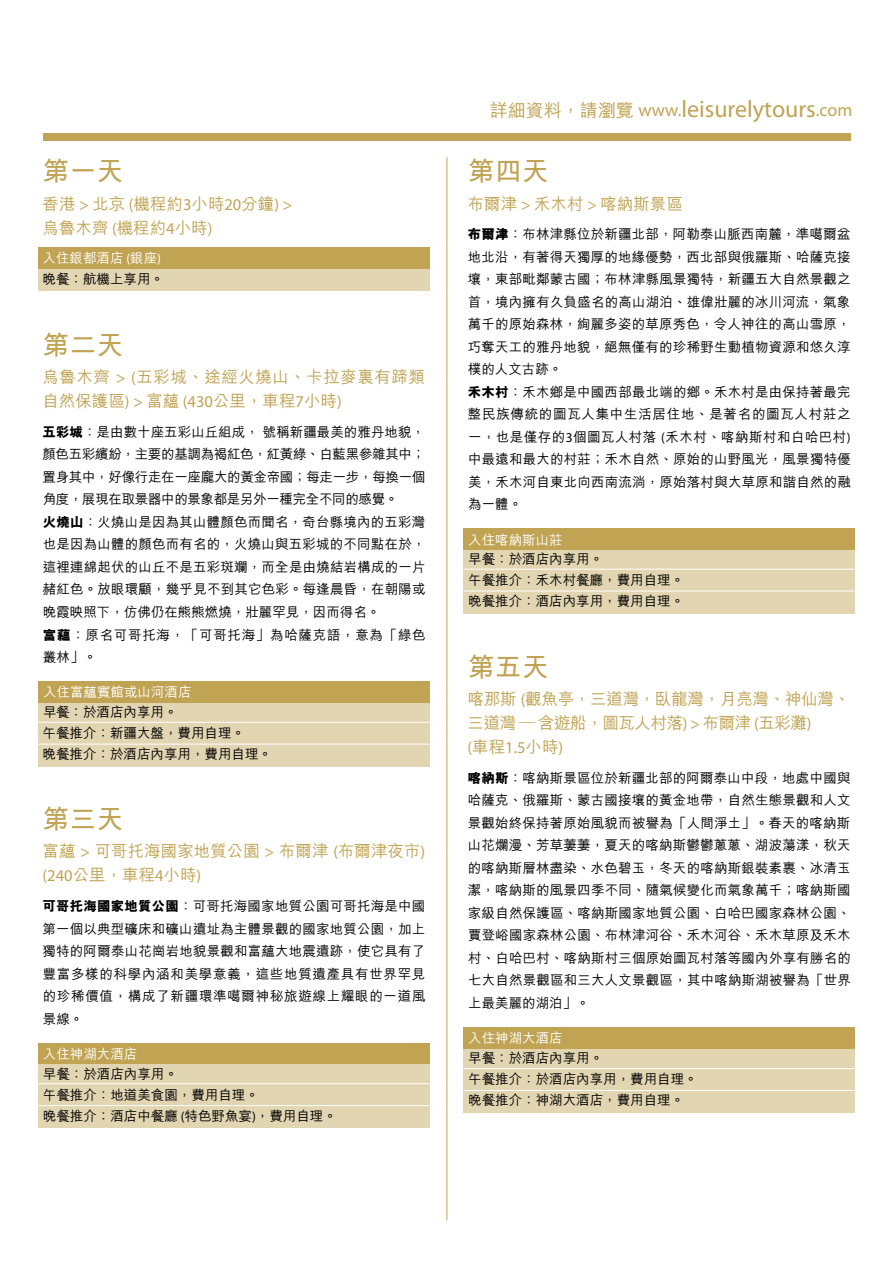
<style>
.page{position:relative;width:893px;height:1263px;background:#fff}
.page>*{position:absolute;margin:0;border:0;box-sizing:border-box;transform-origin:0 0}
.t1{font:700 27px "M Hei HK";color:#c0a353}
.t2{font:24px "Myriad Pro";color:#c0a353}
.t3{font:500 16.5px/24px "M Hei HK";color:#c0a353}
.t4{font:500 16.5px/24px "M Hei HK";letter-spacing:-.02em;color:#c0a353}
.t5{font:500 16.5px/24px "M Hei HK";letter-spacing:.03em;color:#c0a353}
.t6{font:16.5px "Myriad Pro";color:#c0a353}
.t7{font:500 13.5px/22.5px "M Hei HK";letter-spacing:.015em;color:#000}
.t8{font:500 13.5px "M Hei HK";color:#fff}
.s1{font-family:"Myriad Pro";font-weight:400}
.s2{color:#fff}
.s3{font-family:"Myriad Pro";font-weight:400;color:#fff}
.s4{font-weight:800}
.s5{font-family:"M Hei HK";font-weight:500;font-size:18px}
.s6{font-size:18px}
.s7{font-family:"M Hei HK";font-weight:500}
</style>
<div class="page">
<div style="left:43px;top:133px;width:808px;height:8px;background:#c0a353"></div>
<hr style="left:447px;top:157px;width:1px;height:1063px;background:#c0a353">
<div style="left:38px;top:248px;width:391px;height:21px;background:#c0a353"></div>
<div style="left:38px;top:269px;width:391px;height:21px;background:#e2d5b2"></div>
<div style="left:463px;top:528px;width:392px;height:22px;background:#c0a353"></div>
<div style="left:463px;top:550px;width:392px;height:63px;background:#e2d5b2"></div>
<hr style="left:463px;top:569px;width:392px;height:1px;background:#fff">
<hr style="left:463px;top:591px;width:392px;height:1px;background:#fff">
<div style="left:463px;top:1028px;width:392px;height:21px;background:#c0a353"></div>
<div style="left:463px;top:1049px;width:392px;height:64px;background:#e2d5b2"></div>
<hr style="left:463px;top:1068px;width:392px;height:1px;background:#fff">
<hr style="left:463px;top:1090px;width:392px;height:1px;background:#fff">
<div style="left:38px;top:681px;width:391px;height:22px;background:#c0a353"></div>
<div style="left:38px;top:703px;width:391px;height:63px;background:#e2d5b2"></div>
<hr style="left:38px;top:722px;width:391px;height:1px;background:#fff">
<hr style="left:38px;top:744px;width:391px;height:1px;background:#fff">
<div style="left:38px;top:1043px;width:391px;height:21px;background:#c0a353"></div>
<div style="left:38px;top:1064px;width:391px;height:64px;background:#e2d5b2"></div>
<hr style="left:38px;top:1083px;width:391px;height:1px;background:#fff">
<hr style="left:38px;top:1105px;width:391px;height:1px;background:#fff">
<h1 class="t1" style="left:43px;top:152px;width:82px">第一天</h1>
<p class="t3" style="left:43px;top:190px;width:251px">香港 <span class="s1">&gt;</span> 北京 <span class="s1">(</span>機程約<span class="s1">3</span>小時<span class="s1">20</span>分鐘<span class="s1">) &gt;</span>烏魯木齊 <span class="s1">(</span>機程約<span class="s1">4</span>小時<span class="s1">)</span></p>
<p class="t7" style="left:43px;top:247px;width:123px;line-height:21px"><span class="s2">入住銀都酒店</span> <span class="s3">(</span><span class="s2">銀座</span><span class="s3">)</span>晚餐：航機上享用。</p>
<h1 class="t1" style="left:43px;top:325px;width:82px">第二天</h1>
<p class="t5" style="left:42px;top:364px;width:384px">烏魯木齊 <span class="s1">&gt; (</span>五彩城、途經火燒山、卡拉麥裏有蹄類自然保護區<span class="s1">) &gt;</span> 富蘊 <span class="s1">(430</span>公里，車程<span class="s1">7</span>小時<span class="s1">)</span></p>
<p class="t7" style="left:42px;top:420px;width:385px"><span class="s4">五彩城</span>：是由數十座五彩山丘組成，號稱新疆最美的雅丹地貌，顏色五彩繽紛，主要的基調為褐紅色，紅黃綠、白藍黑參雜其中；置身其中，好像行走在一座龐大的黃金帝國；每走一步，每換一個角度，展現在取景器中的景象都是另外一種完全不同的感覺。<br><span class="s4">火燒山</span>：火燒山是因為其山體顏色而聞名，奇台縣境內的五彩灣也是因為山體的顏色而有名的，火燒山與五彩城的不同點在於，這裡連綿起伏的山丘不是五彩斑斕，而全是由燒結岩構成的一片赭紅色。放眼環顧，幾乎見不到其它色彩。每逢晨昏，在朝陽或晚霞映照下，仿佛仍在熊熊燃燒，壯麗罕見，因而得名。<br><span class="s4">富蘊</span>：原名可哥托海，「可哥托海」為哈薩克語，意為「綠色叢林」。</p>
<p class="t8" style="left:43px;top:682px;width:150px">入住富蘊賓館或山河酒店</p>
<p class="t7" style="left:43px;top:700px;width:231px;line-height:21px">早餐：於酒店內享用。<br>午餐推介：新疆大盤，費用自理。<br>晚餐推介：於酒店內享用，費用自理。</p>
<h1 class="t1" style="left:43px;top:800px;width:82px">第三天</h1>
<p class="t3" style="left:43px;top:838px;width:384px">富蘊 <span class="s1">&gt;</span> 可哥托海國家地質公園 <span class="s1">&gt;</span> 布爾津 <span class="s1">(</span>布爾津夜市<span class="s1">) (240</span>公里，車程<span class="s1">4</span>小時<span class="s1">)</span></p>
<p class="t7" style="left:43px;top:894px;width:385px;text-align:justify"><span class="s4">可哥托海國家地質公園</span>：可哥托海國家地質公園可哥托海是中國第一個以典型礦床和礦山遺址為主體景觀的國家地質公園，加上獨特的阿爾泰山花崗岩地貌景觀和富蘊大地震遺跡，使它具有了豐富多樣的科學內涵和美學意義，這些地質遺產具有世界罕見的珍稀價值，構成了新疆環準噶爾神秘旅遊線上耀眼的一道風景線。</p>
<p class="t8" style="left:43px;top:1044px;width:96px">入住神湖大酒店</p>
<p class="t7" style="left:43px;top:1062px;width:296px;line-height:21px">早餐：於酒店內享用。<br>午餐推介：地道美食園，費用自理。<br>晚餐推介：酒店中餐廳 <span class="s1">(</span>特色野魚宴<span class="s1">)</span>，費用自理。</p>
<h2 class="t2" style="left:490px;top:94px;width:364px"><span class="s5">詳細資料，請瀏覽</span> <span class="s6">www.</span>leisurelytours<span class="s6">.com</span></h2>
<h1 class="t1" style="left:468px;top:152px;width:82px">第四天</h1>
<p class="t3" style="left:468px;top:190px;width:217px">布爾津 <span class="s1">&gt;</span> 禾木村 <span class="s1">&gt;</span> 喀納斯景區</p>
<p class="t7" style="left:468px;top:222px;width:385px"><span class="s4">布爾津</span>：布林津縣位於新疆北部，阿勒泰山脈西南麓，準噶爾盆地北沿，有著得天獨厚的地緣優勢，西北部與俄羅斯、哈薩克接壤，東部毗鄰蒙古國；布林津縣風景獨特，新疆五大自然景觀之首，境內擁有久負盛名的高山湖泊、雄偉壯麗的冰川河流，氣象萬千的原始森林，絢麗多姿的草原秀色，令人神往的高山雪原，巧奪天工的雅丹地貌，絕無僅有的珍稀野生動植物資源和悠久淳樸的人文古跡。<br><span class="s4">禾木村</span>：禾木鄉是中國西部最北端的鄉。禾木村是由保持著最完整民族傳統的圖瓦人集中生活居住地、是著名的圖瓦人村莊之一，也是僅存的<span class="s1">3</span>個圖瓦人村落 <span class="s1">(</span>禾木村、喀納斯村和白哈巴村<span class="s1">)</span>中最遠和最大的村莊；禾木自然、原始的山野風光，風景獨特優美，禾木河自東北向西南流淌，原始落村與大草原和諧自然的融為一體。</p>
<p class="t8" style="left:468px;top:530px;width:96px">入住喀納斯山莊</p>
<p class="t7" style="left:468px;top:548px;width:217px;line-height:21px">早餐：於酒店內享用。<br>午餐推介：禾木村餐廳，費用自理。晚餐推介：酒店內享用，費用自理。</p>
<h1 class="t1" style="left:468px;top:647px;width:82px">第五天</h1>
<p class="t4" style="left:468px;top:686px;width:384px">喀那斯 <span class="s1">(</span>觀魚亭，三道灣，臥龍灣，月亮灣、神仙灣、三道灣 — 含遊船，圖瓦人村落<span class="s1">) &gt;</span> 布爾津 <span class="s1">(</span>五彩灘<span class="s1">)</span></p>
<p class="t6" style="left:468px;top:737px;width:97px">(<span class="s7">車程</span>1.5<span class="s7">小時</span>)</p>
<p class="t7" style="left:468px;top:765px;width:385px;text-align:justify"><span class="s4">喀納斯</span>：喀納斯景區位於新疆北部的阿爾泰山中段，地處中國與哈薩克、俄羅斯、蒙古國接壤的黃金地帶，自然生態景觀和人文景觀始終保持著原始風貌而被譽為「人間淨土」。春天的喀納斯山花爛漫、芳草萋萋，夏天的喀納斯鬱鬱蔥蔥、湖波蕩漾，秋天的喀納斯層林盡染、水色碧玉，冬天的喀納斯銀裝素裹、冰清玉潔，喀納斯的風景四季不同、隨氣候變化而氣象萬千；喀納斯國家級自然保護區、喀納斯國家地質公園、白哈巴國家森林公園、賈登峪國家森林公園、布林津河谷、禾木河谷、禾木草原及禾木村、白哈巴村、喀納斯村三個原始圖瓦村落等國內外享有勝名的七大自然景觀區和三大人文景觀區，其中喀納斯湖被譽為「世界上最美麗的湖泊」。</p>
<p class="t8" style="left:468px;top:1028px;width:96px">入住神湖大酒店</p>
<p class="t7" style="left:468px;top:1046px;width:231px;line-height:21px">早餐：於酒店內享用。<br>午餐推介：於酒店內享用，費用自理。晚餐推介：神湖大酒店，費用自理。</p>
</div>
